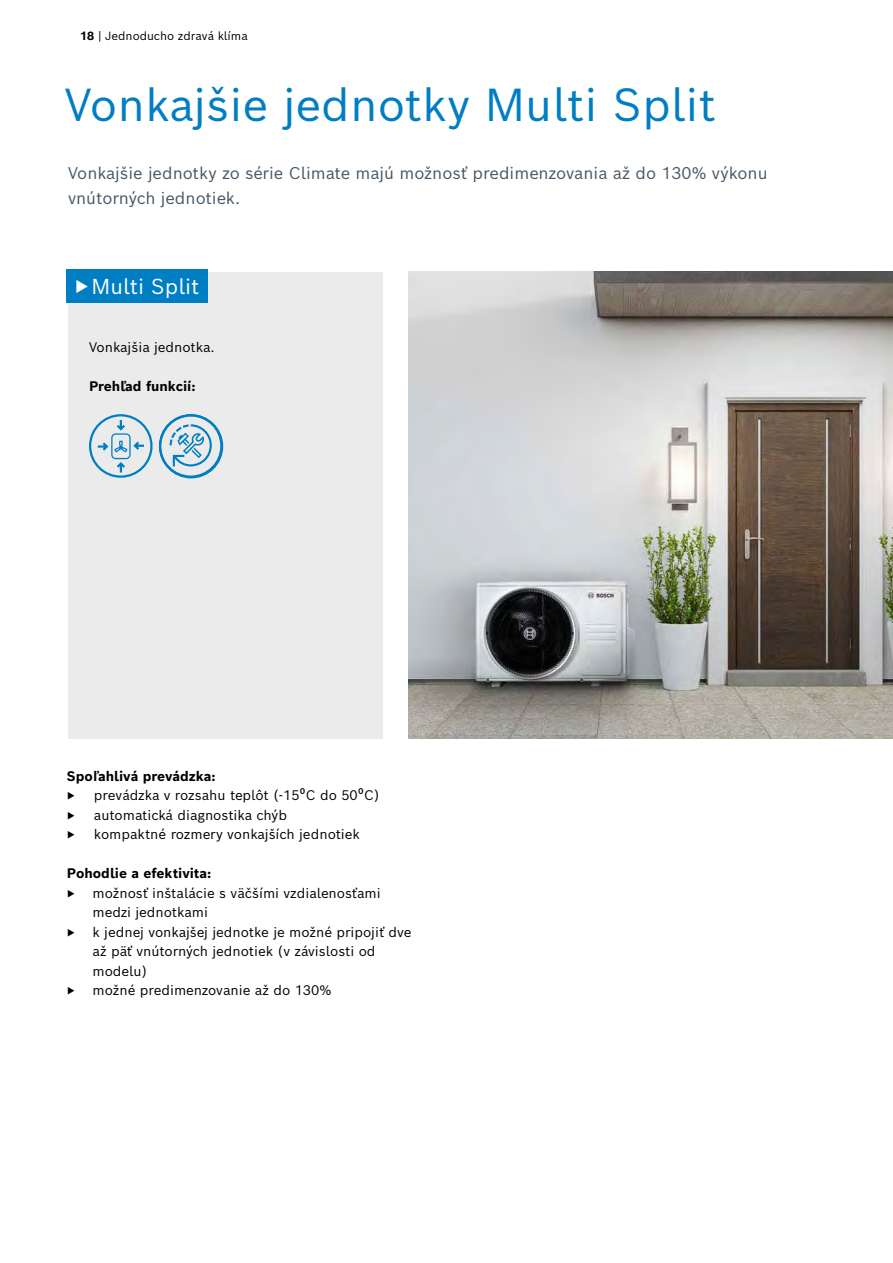
<style>
.page{position:relative;width:893px;height:1263px;background:#fff}
.page>*{position:absolute;margin:0;border:0;box-sizing:border-box;transform-origin:0 0}
.t1{font:45px "Bosch Sans";color:#007ec3}
.t2{font:21px "Bosch Sans";color:#fff}
.t3{font:16.5px/24.8px "Bosch Sans";color:#475765}
.t4{font:13.5px/19.5px "Bosch Sans";color:#000}
.t5{font:700 13.5px "Bosch Sans";color:#000}
.t6{font:12px "Bosch Sans";color:#000}
.t7{font:11.55px "Bosch Sans";color:#000}
.s1{font-weight:700}
.s2{font-family:"Bosch Office Sans"}
</style>
<div class="page">
<div style="left:68px;top:272px;width:315px;height:466px;background:#ebebec"></div>
<div style="left:66px;top:269px;width:142px;height:34px;background:#007ec3"></div>
<img style="left:408px;top:272px;width:485px;height:466px">
<svg style="left:98px;top:420px;width:46px;height:52px"></svg>
<div style="left:159px;top:414px;width:63px;height:64px;border:2px solid #007ec3;border-radius:50%"></div>
<svg style="left:170px;top:424px;width:42px;height:42px"></svg>
<div style="left:89px;top:414px;width:64px;height:64px;border:2px solid #007ec3;border-radius:50%"></div>
<p class="t7" style="left:80px;top:26px;width:169px"><span class="s1">18</span> | Jednoducho zdravá klíma</p>
<h1 class="t1" style="left:65px;top:67px;width:653px">Vonkajšie jednotky Multi Split</h1>
<p class="t3" style="left:68px;top:159px;width:701px">Vonkajšie jednotky zo série Climate majú možnosť predimenzovania až do 130% výkonu vnútorných jednotiek.</p>
<h2 class="t2" style="left:75px;top:269px;width:126px">▶Multi Split</h2>
<p class="t4" style="left:89px;top:336px;width:127px">Vonkajšia jednotka.</p>
<p class="t5" style="left:89px;top:374px;width:108px">Prehľad funkcií:</p>
<p class="t5" style="left:67px;top:764px;width:150px">Spo<span class="s2">ľ</span>ahlivá prevádzka:</p>
<p class="t6" style="left:67px;top:786px;width:10px">▶</p>
<p class="t4" style="left:94px;top:784px;width:287px">prevádzka v rozsahu teplôt (-15⁰C do 50⁰C)</p>
<p class="t6" style="left:67px;top:805px;width:10px">▶</p>
<p class="t4" style="left:94px;top:804px;width:195px">automatická diagnostika chýb</p>
<p class="t6" style="left:67px;top:825px;width:10px">▶</p>
<p class="t4" style="left:94px;top:823px;width:267px">kompaktné rozmery vonkajších jednotiek</p>
<p class="t5" style="left:67px;top:862px;width:146px">Pohodlie a efektivita:</p>
<p class="t6" style="left:67px;top:883px;width:10px">▶</p>
<p class="t4" style="left:92px;top:882px;width:290px">možnosť inštalácie s väčšími vzdialenosťami medzi jednotkami</p>
<p class="t6" style="left:67px;top:922px;width:10px">▶</p>
<p class="t4" style="left:92px;top:921px;width:321px">k jednej vonkajšej jednotke je možné pripojiť dve až päť vnútorných jednotiek (v závislosti od modelu)</p>
<p class="t6" style="left:67px;top:981px;width:10px">▶</p>
<p class="t4" style="left:92px;top:979px;width:240px">možné predimenzovanie až do 130%</p>
</div>
